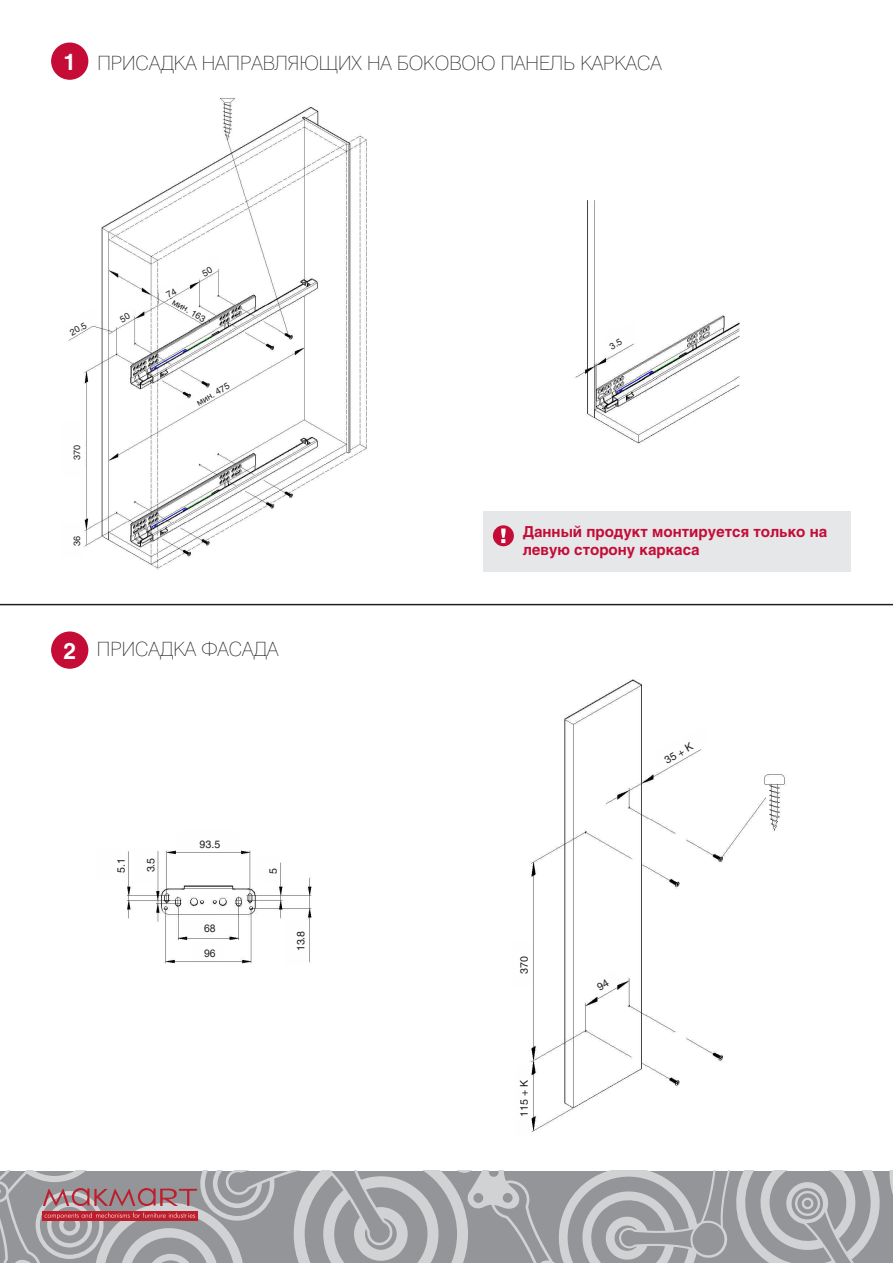
<style>
.page{position:relative;width:893px;height:1263px;background:#fff}
.page>*{position:absolute;margin:0;border:0;box-sizing:border-box;transform-origin:0 0}
.t1{font:700 22.5px "Helios";color:#fff}
.t2{font:19.5px "Helios Thin C";color:#231f20}
.t3{font:700 15px/18px "Helios";color:#c40c37}
.t4{font:10.5px "Helios";color:#231f20}
.t5{font:10.5px "Arial";color:#231f20}
.t6{font:9px "Helios";color:#231f20}
</style>
<div class="page">
<svg style="left:888px;top:1171px;width:5px;height:92px"></svg>
<svg style="left:0;top:1171px;width:881px;height:92px;background:#a6a3a6"></svg>
<img style="left:529px;top:679px;width:257px;height:453px">
<img style="left:575px;top:201px;width:165px;height:243px">
<img style="left:68px;top:97px;width:299px;height:473px">
<div style="left:52px;top:632px;width:36px;height:36px;background:#c40c37;border-radius:50%"></div>
<div style="left:51px;top:631px;width:37px;height:38px;border:2px solid #c40c37;border-radius:50%"></div>
<hr style="left:0;top:604px;width:893px;height:1px;background:#231f20">
<div style="left:52px;top:43px;width:36px;height:36px;background:#c40c37;border-radius:50%"></div>
<div style="left:51px;top:43px;width:37px;height:37px;border:2px solid #c40c37;border-radius:50%"></div>
<div style="left:483px;top:511px;width:367px;height:61px;background:#e6e7e9"></div>
<div style="left:494px;top:526px;width:19px;height:19px;background:#c40c37;border-radius:50%"></div>
<div style="left:493px;top:525px;width:21px;height:21px;border:2px solid #c40c37;border-radius:50%"></div>
<svg style="left:501px;top:528px;width:5px;height:15px"></svg>
<img style="left:127px;top:850px;width:185px;height:114px">
<svg style="left:166px;top:288px;width:11px;height:10px"></svg>
<svg style="left:119px;top:312px;width:12px;height:11px"></svg>
<svg style="left:202px;top:266px;width:11px;height:11px"></svg>
<svg style="left:596px;top:979px;width:14px;height:12px"></svg>
<svg style="left:609px;top:338px;width:14px;height:12px"></svg>
<p class="t1" style="left:63px;top:49px;width:14px">1</p>
<p class="t2" style="left:97px;top:52px;width:27px">Присадка</p>
<p class="t2" style="left:202px;top:52px;width:13px">направля</p>
<p class="t2" style="left:299px;top:52px;width:112px">ющих на боково</p>
<p class="t2" style="left:476px;top:52px;width:38px">ю панел</p>
<p class="t2" style="left:563px;top:52px;width:30px">ь каркаса</p>
<p class="t6" style="left:68px;top:328px;width:19px;rotate:-30deg">20.5</p>
<p class="t6" style="left:72px;top:460px;width:17px;rotate:-90deg">370</p>
<p class="t6" style="left:72px;top:546px;width:12px;rotate:-90deg">36</p>
<p class="t6" style="left:176px;top:296px;width:38px;rotate:30deg">мин. 163</p>
<p class="t6" style="left:195px;top:399px;width:38px;rotate:-30deg">мин. 475</p>
<p class="t1" style="left:63px;top:638px;width:14px">2</p>
<p class="t2" style="left:97px;top:638px;width:27px">Присадка</p>
<p class="t2" style="left:201px;top:638px;width:30px">фасада</p>
<p class="t4" style="left:200px;top:838px;width:22px">93.5</p>
<p class="t4" style="left:115px;top:873px;width:16px;rotate:-90deg">5.1</p>
<p class="t4" style="left:145px;top:872px;width:16px;rotate:-90deg">3.5</p>
<p class="t4" style="left:267px;top:874px;width:7px;rotate:-90deg">5</p>
<p class="t5" style="left:204px;top:922px;width:13px">68</p>
<p class="t5" style="left:204px;top:946px;width:13px">96</p>
<p class="t4" style="left:294px;top:951px;width:22px;rotate:-90deg">13.8</p>
<p class="t3" style="left:523px;top:523px;width:306px">Данный продукт монтируется только на левую сторону каркаса</p>
<p class="t4" style="left:518px;top:974px;width:19px;rotate:-90deg">370</p>
<p class="t4" style="left:518px;top:1117px;width:38px;rotate:-90deg">115 + K</p>
<p class="t4" style="left:662px;top:756px;width:32px;rotate:-31deg">35 + K</p>
</div>
